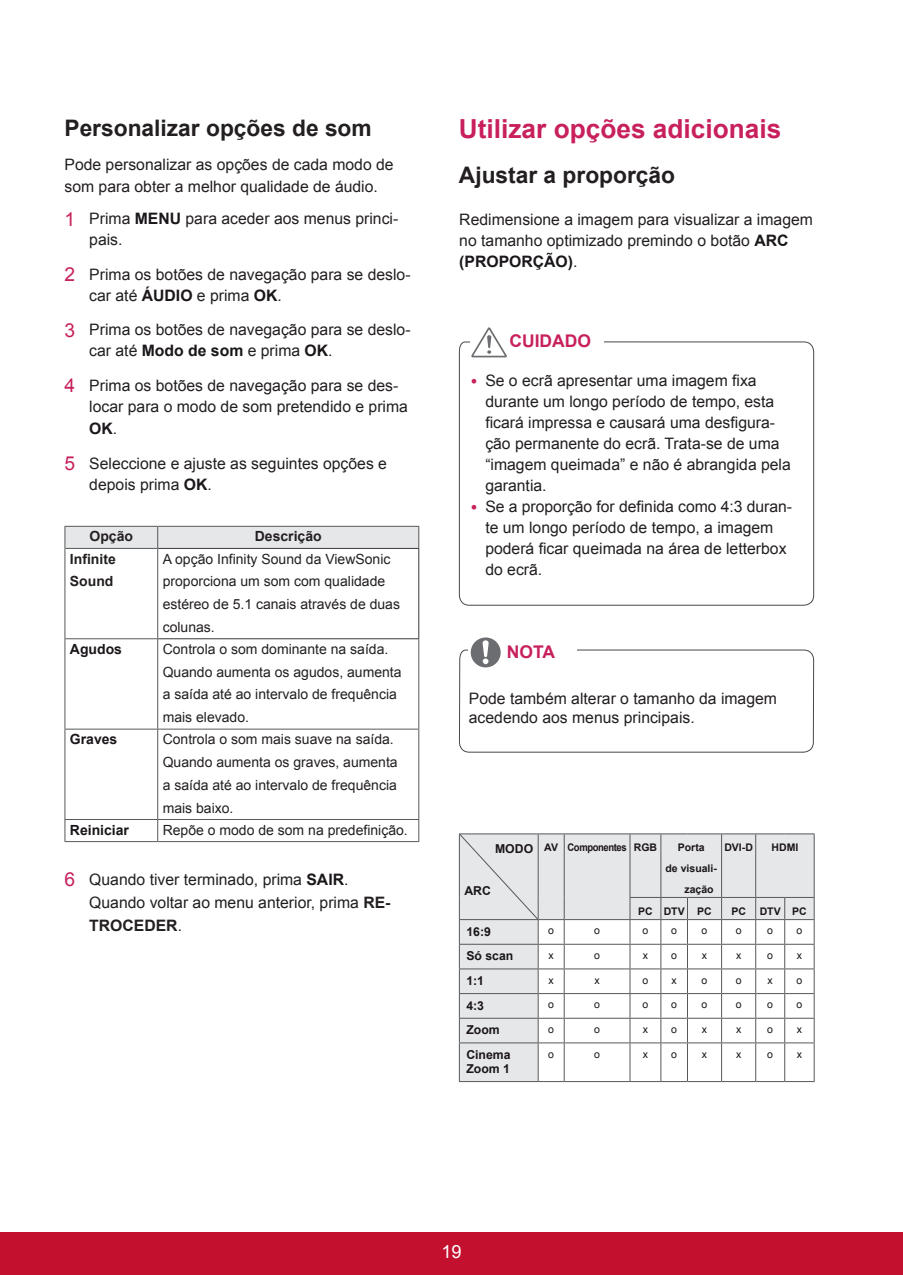
<style>
.page{position:relative;width:903px;height:1275px;background:#fff}
.page>*{position:absolute;margin:0;border:0;box-sizing:border-box;transform-origin:0 0}
.t1{font:700 26.25px "Arial";color:#c8205d}
.t2{font:700 22.75px "Arial";color:#231f20}
.t3{font:18.2px "Arial";color:#fff}
.t4{font:700 17.5px "Arial";color:#c8205d}
.t5{font:15.75px/21px "Arial";color:#231f20}
.t6{font:14px/22.8px "Arial";color:#231f20}
.t7{font:700 14px/22.8px "Arial";color:#231f20}
.t8{font:700 14px "Arial";color:#1a161a}
.t9{font:700 12.25px/14px "Arial";color:#1a161a}
.t10{font:10.5px "Arial";color:#1a161a}
.t11{font:700 10.5px "Arial";color:#1a161a}
.t12{font:700 10.5px "Arial";letter-spacing:-.04em;color:#1a161a}
.s1{font-size:19.25px;color:#c8205d}
.s2{font-weight:700;color:#1a161a}
.s3{font-weight:700}
.s4{color:#1a161a}
</style>
<div class="page">
<div style="left:0;top:1232px;width:903px;height:43px;background:#c3102f"></div>
<hr style="left:64px;top:548px;width:1px;height:91px;background:#57585a">
<svg style="left:64px;top:526px;width:355px;height:22px;background:#dfe0e2"></svg>
<hr style="left:64px;top:639px;width:1px;height:90px;background:#57585a">
<hr style="left:157px;top:639px;width:1px;height:90px;background:#57585a">
<hr style="left:418px;top:639px;width:1px;height:90px;background:#57585a">
<hr style="left:64px;top:729px;width:94px;height:1px;background:#57585a">
<hr style="left:64px;top:730px;width:1px;height:89px;background:#57585a">
<hr style="left:158px;top:729px;width:261px;height:1px;background:#57585a">
<hr style="left:157px;top:730px;width:1px;height:89px;background:#57585a">
<hr style="left:418px;top:730px;width:1px;height:89px;background:#57585a">
<hr style="left:64px;top:819px;width:94px;height:1px;background:#57585a">
<svg style="left:64px;top:820px;width:1px;height:21px"></svg>
<hr style="left:158px;top:819px;width:261px;height:1px;background:#57585a">
<svg style="left:157px;top:820px;width:1px;height:21px"></svg>
<svg style="left:418px;top:820px;width:1px;height:21px"></svg>
<hr style="left:157px;top:548px;width:1px;height:91px;background:#57585a">
<hr style="left:65px;top:548px;width:92px;height:1px;background:#57585a">
<hr style="left:158px;top:548px;width:261px;height:1px;background:#3b3639">
<hr style="left:65px;top:638px;width:92px;height:1px;background:#57585a">
<hr style="left:158px;top:638px;width:261px;height:1px;background:#3b3639">
<hr style="left:64px;top:841px;width:94px;height:1px;background:#57585a">
<hr style="left:158px;top:841px;width:261px;height:1px;background:#57585a">
<hr style="left:418px;top:549px;width:1px;height:89px;background:#3b3639">
<svg style="left:458px;top:649px;width:356px;height:434px"></svg>
<div style="left:497px;top:642px;width:80px;height:23px;background:#fff"></div>
<div style="left:468px;top:637px;width:37px;height:30px;background:#fff"></div>
<svg style="left:471px;top:637px;width:30px;height:30px"></svg>
<svg style="left:459px;top:833px;width:356px;height:249px"></svg>
<svg style="left:458px;top:341px;width:356px;height:265px"></svg>
<div style="left:499px;top:334px;width:102px;height:22px;background:#fff"></div>
<svg style="left:471px;top:327px;width:36px;height:30px"></svg>
<svg style="left:472px;top:378px;width:4px;height:5px"></svg>
<svg style="left:472px;top:504px;width:4px;height:5px"></svg>
<h2 class="t2" style="left:64px;top:113px;width:309px">Personalizar opções de som</h2>
<p class="t5" style="left:64px;top:153px;width:331px;line-height:22.8px">Pode personalizar as opções de cada modo de som para obter a melhor qualidade de áudio.</p>
<p class="t5" style="left:89px;top:209px;width:310px;text-indent:-25px"><span class="s1">1</span> Prima <span class="s2">MENU</span> para aceder aos menus princi&shy;pais.</p>
<p class="t5" style="left:89px;top:264px;width:323px;text-indent:-25px"><span class="s1">2</span> Prima os botões de navegação para se deslo&shy;car até <span class="s2">ÁUDIO</span> e prima <span class="s2">OK</span>.</p>
<p class="t5" style="left:89px;top:319px;width:323px;text-indent:-25px"><span class="s1">3</span> Prima os botões de navegação para se deslo&shy;car até <span class="s2">Modo de som</span> e prima <span class="s2">OK</span>.</p>
<p class="t5" style="left:89px;top:375px;width:320px;text-indent:-25px"><span class="s1">4</span> Prima os botões de navegação para se des&shy;locar para o modo de som pretendido e prima</p>
<p class="t5" style="left:64px;top:412px;width:324px;line-height:34.5px;text-indent:25px"><span class="s2">OK</span>.<br><span class="s1">5</span> Seleccione e ajuste as seguintes opções e</p>
<p class="t5" style="left:89px;top:474px;width:124px">depois prima <span class="s2">OK</span>.</p>
<p class="t7" style="left:90px;top:526px;width:45px">Opção</p>
<p class="t7" style="left:255px;top:526px;width:68px">Descrição</p>
<p class="t7" style="left:70px;top:548px;width:47px">Infinite<br>Sound</p>
<p class="t6" style="left:163px;top:547px;width:239px">A opção Infinity Sound da ViewSonic proporciona um som com qualidade estéreo de 5.1 canais através de duas colunas.</p>
<p class="t8" style="left:70px;top:640px;width:54px">Agudos</p>
<p class="t6" style="left:163px;top:638px;width:240px">Controla o som dominante na saída.<br>Quando aumenta os agudos, aumenta a saída até ao intervalo de frequência mais elevado.</p>
<p class="t8" style="left:70px;top:730px;width:49px">Graves</p>
<p class="t6" style="left:163px;top:728px;width:237px">Controla o som mais suave na saída.<br>Quando aumenta os graves, aumenta a saída até ao intervalo de frequência mais baixo.</p>
<p class="t8" style="left:70px;top:820px;width:61px">Reiniciar</p>
<p class="t6" style="left:163px;top:818px;width:247px">Repõe o modo de som na predefinição.</p>
<p class="t5" style="left:89px;top:868px;width:303px;line-height:23.1px;text-indent:-25px"><span class="s1">6</span> Quando tiver terminado, prima <span class="s2">SAIR</span>.<br>Quando voltar ao menu anterior, prima <span class="s3">RE-<br>TROCEDER</span>.</p>
<h1 class="t1" style="left:459px;top:112px;width:324px">Utilizar opções adicionais</h1>
<h2 class="t2" style="left:459px;top:160px;width:218px">Ajustar a proporção</h2>
<p class="t5" style="left:459px;top:209px;width:355px">Redimensione a imagem para visualizar a imagem no tamanho optimizado premindo o botão <span class="s2">ARC (PROPORÇÃO)</span><span class="s4">.</span></p>
<p class="t4" style="left:509px;top:329px;width:83px">CUIDADO</p>
<p class="t5" style="left:485px;top:370px;width:308px">Se o ecrã apresentar uma imagem fixa durante um longo período de tempo, esta ficará impressa e causará uma desfigura&shy;ção permanente do ecrã. Trata-se de uma “imagem queimada” e não é abrangida pela garantia.<br>Se a proporção for definida como 4:3 duran&shy;te um longo período de tempo, a imagem poderá ficar queimada na área de letterbox do ecrã.</p>
<p class="t4" style="left:507px;top:641px;width:26px">Nota</p>
<p class="t5" style="left:469px;top:688px;width:310px;line-height:19.2px">Pode também alterar o tamanho da imagem acedendo aos menus principais.</p>
<p class="t9" style="left:495px;top:842px;width:40px">MODO</p>
<p class="t9" style="left:464px;top:884px;width:28px">ARC</p>
<p class="t12" style="left:544px;top:841px;width:114px">AV Componentes RGB</p>
<p class="t11" style="left:678px;top:841px;width:28px">Porta</p>
<p class="t11" style="left:665px;top:862px;width:53px">de visuali-</p>
<p class="t11" style="left:684px;top:883px;width:31px">zação</p>
<p class="t11" style="left:724px;top:841px;width:30px">DVI-D</p>
<p class="t11" style="left:771px;top:841px;width:28px">HDMI</p>
<p class="t11" style="left:638px;top:904px;width:75px">PC DTV PC</p>
<p class="t11" style="left:731px;top:904px;width:16px">PC</p>
<p class="t11" style="left:760px;top:904px;width:49px">DTV PC</p>
<p class="t9" style="left:466px;top:925px;width:26px">16:9</p>
<p class="t10" style="left:548px;top:924px;width:7px">o</p>
<p class="t10" style="left:594px;top:924px;width:7px">o</p>
<p class="t10" style="left:642px;top:924px;width:7px">o</p>
<p class="t10" style="left:671px;top:924px;width:7px">o</p>
<p class="t10" style="left:702px;top:924px;width:7px">o</p>
<p class="t10" style="left:736px;top:924px;width:7px">o</p>
<p class="t10" style="left:767px;top:924px;width:7px">o</p>
<p class="t10" style="left:796px;top:924px;width:7px">o</p>
<p class="t9" style="left:466px;top:949px;width:48px">Só scan</p>
<p class="t10" style="left:548px;top:948px;width:7px">x</p>
<p class="t10" style="left:594px;top:948px;width:7px">o</p>
<p class="t10" style="left:643px;top:948px;width:7px">x</p>
<p class="t10" style="left:671px;top:948px;width:7px">o</p>
<p class="t10" style="left:702px;top:948px;width:7px">x</p>
<p class="t10" style="left:736px;top:948px;width:7px">x</p>
<p class="t10" style="left:767px;top:948px;width:7px">o</p>
<p class="t10" style="left:797px;top:948px;width:7px">x</p>
<p class="t9" style="left:466px;top:974px;width:19px">1:1</p>
<p class="t10" style="left:548px;top:973px;width:7px">x</p>
<p class="t10" style="left:594px;top:973px;width:7px">x</p>
<p class="t10" style="left:642px;top:973px;width:7px">o</p>
<p class="t10" style="left:671px;top:973px;width:7px">x</p>
<p class="t10" style="left:701px;top:973px;width:7px">o</p>
<p class="t10" style="left:736px;top:973px;width:7px">o</p>
<p class="t10" style="left:767px;top:973px;width:7px">x</p>
<p class="t10" style="left:796px;top:973px;width:7px">o</p>
<p class="t9" style="left:466px;top:999px;width:19px">4:3</p>
<p class="t10" style="left:548px;top:998px;width:7px">o</p>
<p class="t10" style="left:594px;top:998px;width:7px">o</p>
<p class="t10" style="left:642px;top:998px;width:7px">o</p>
<p class="t10" style="left:671px;top:998px;width:7px">o</p>
<p class="t10" style="left:702px;top:998px;width:7px">o</p>
<p class="t10" style="left:736px;top:998px;width:7px">o</p>
<p class="t10" style="left:767px;top:998px;width:7px">o</p>
<p class="t10" style="left:796px;top:998px;width:7px">o</p>
<p class="t9" style="left:466px;top:1023px;width:35px">Zoom</p>
<p class="t10" style="left:548px;top:1022px;width:7px">o</p>
<p class="t10" style="left:594px;top:1022px;width:7px">o</p>
<p class="t10" style="left:643px;top:1022px;width:7px">x</p>
<p class="t10" style="left:671px;top:1022px;width:7px">o</p>
<p class="t10" style="left:702px;top:1022px;width:7px">x</p>
<p class="t10" style="left:736px;top:1022px;width:7px">x</p>
<p class="t10" style="left:767px;top:1022px;width:7px">o</p>
<p class="t10" style="left:797px;top:1022px;width:7px">x</p>
<p class="t9" style="left:466px;top:1048px;width:46px">Cinema<br>Zoom 1</p>
<p class="t10" style="left:548px;top:1047px;width:7px">o</p>
<p class="t10" style="left:594px;top:1047px;width:7px">o</p>
<p class="t10" style="left:643px;top:1047px;width:7px">x</p>
<p class="t10" style="left:671px;top:1047px;width:7px">o</p>
<p class="t10" style="left:702px;top:1047px;width:7px">x</p>
<p class="t10" style="left:736px;top:1047px;width:7px">x</p>
<p class="t10" style="left:767px;top:1047px;width:7px">o</p>
<p class="t10" style="left:797px;top:1047px;width:7px">x</p>
<p class="t3" style="left:441px;top:1239px;width:22px">19</p>
</div>
